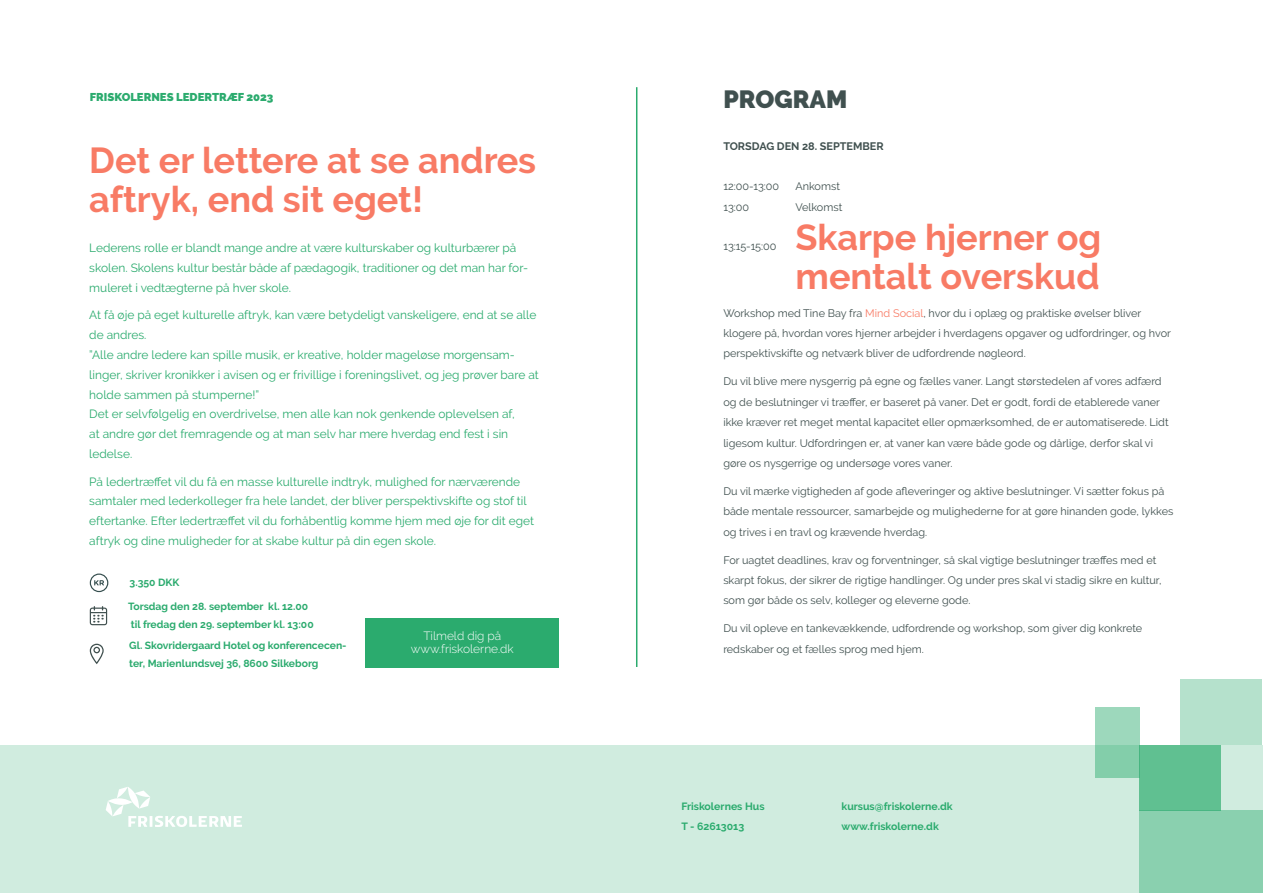
<style>
.page{position:relative;width:1263px;height:893px;background:#fff}
.page>*{position:absolute;margin:0;border:0;box-sizing:border-box;transform-origin:0 0}
.t1{font:700 36px/39px "Raleway";color:#f87b65}
.t2{font:900 24.9px "Raleway";color:#40504f}
.t3{font:11.85px/19.8px "Raleway";color:#2bab6e}
.t4{font:300 11.85px "Raleway";color:#fff}
.t5{font:900 11.25px "Raleway";color:#2bab6e}
.t6{font:10.95px "Raleway";color:#40504f}
.t7{font:700 10.95px "Raleway";color:#40504f}
.t8{font:700 10.5px/19.8px "Raleway";color:#2bab6e}
.t9{font:700 10.35px/17.2px "Raleway";color:#2bab6e}
.s1{color:#f87b65}
</style>
<div class="page">
<div style="left:1180px;top:679px;width:82px;height:66px;background:#b5e1cc"></div>
<div style="left:1095px;top:707px;width:44px;height:70px;background:#9dd8bc"></div>
<svg style="left:0;top:745px;width:1263px;height:147px;background:#c8e8d9"></svg>
<svg style="left:106px;top:787px;width:136px;height:40px"></svg>
<svg style="left:90px;top:644px;width:14px;height:20px"></svg>
<svg style="left:90px;top:606px;width:17px;height:19px"></svg>
<svg style="left:90px;top:573px;width:18px;height:19px"></svg>
<hr style="left:636px;top:87px;width:1px;height:580px;background:#2bab6e">
<div style="left:366px;top:618px;width:193px;height:49px;background:#2bab6e"></div>
<p class="t5" style="left:90px;top:90px;width:185px">FRISKOLERNES LEDERTRÆF 2023</p>
<p class="t2" style="left:723px;top:84px;width:125px">PROGRAM</p>
<p class="t1" style="left:89px;top:141px;width:448px">Det er lettere at se andres</p>
<p class="t1" style="left:89px;top:180px;width:335px">aftryk, end sit eget!</p>
<p class="t3" style="left:89px;top:238px;width:440px">Lederens rolle er blandt mange andre at være kulturskaber og kulturbærer på skolen. Skolens kultur består både af pædagogik, traditioner og det man har for&shy;muleret i vedtægterne på hver skole.</p>
<p class="t3" style="left:89px;top:305px;width:449px">At få øje på eget kulturelle aftryk, kan være betydeligt vanskeligere, end at se alle de andres.</p>
<p class="t3" style="left:89px;top:345px;width:451px">”Alle andre ledere kan spille musik, er kreative, holder mageløse morgensam&shy;linger, skriver kronikker i avisen og er frivillige i foreningslivet, og jeg prøver bare at holde sammen på stumperne!”</p>
<p class="t3" style="left:89px;top:404px;width:427px">Det er selvfølgelig en overdrivelse, men alle kan nok genkende oplevelsen af, at andre gør det fremragende og at man selv har mere hverdag end fest i sin ledelse.</p>
<p class="t3" style="left:89px;top:471px;width:446px">På ledertræffet vil du få en masse kulturelle indtryk, mulighed for nærværende samtaler med lederkolleger fra hele landet, der bliver perspektivskifte og stof til eftertanke. Efter ledertræffet vil du forhåbentlig komme hjem med øje for dit eget aftryk og dine muligheder for at skabe kultur på din egen skole.</p>
<p class="t9" style="left:130px;top:574px;width:51px">3.350 DKK</p>
<p class="t9" style="left:128px;top:598px;width:182px">Torsdag den 28. september kl. 12.00</p>
<p class="t9" style="left:131px;top:615px;width:184px">til fredag den 29. september kl. 13:00</p>
<p class="t9" style="left:129px;top:637px;width:219px">Gl. Skovridergaard Hotel og konferencecen&shy;ter, Marienlundsvej 36, 8600 Silkeborg</p>
<p class="t4" style="left:423px;top:629px;width:79px">Tilmeld dig på</p>
<p class="t4" style="left:411px;top:642px;width:104px">www.friskolerne.dk</p>
<p class="t7" style="left:723px;top:139px;width:162px">TORSDAG DEN 28. SEPTEMBER</p>
<p class="t6" style="left:723px;top:180px;width:57px">12:00-13:00</p>
<p class="t6" style="left:795px;top:180px;width:46px">Ankomst</p>
<p class="t6" style="left:723px;top:200px;width:27px">13:00</p>
<p class="t6" style="left:795px;top:200px;width:48px">Velkomst</p>
<p class="t6" style="left:723px;top:239px;width:55px">13:15-15:00</p>
<p class="t1" style="left:795px;top:218px;width:307px">Skarpe hjerner og mentalt overskud</p>
<p class="t6" style="left:723px;top:306px;width:419px">Workshop med Tine Bay fra <span class="s1">Mind Social</span>, hvor du i oplæg og praktiske øvelser bliver</p>
<p class="t6" style="left:723px;top:327px;width:449px">klogere på, hvordan vores hjerner arbejder i hverdagens opgaver og udfordringer, og hvor</p>
<p class="t6" style="left:723px;top:347px;width:304px">perspektivskifte og netværk bliver de udfordrende nøgleord.</p>
<p class="t6" style="left:723px;top:375px;width:440px">Du vil blive mere nysgerrig på egne og fælles vaner. Langt størstedelen af vores adfærd</p>
<p class="t6" style="left:723px;top:395px;width:438px">og de beslutninger vi træffer, er baseret på vaner. Det er godt, fordi de etablerede vaner</p>
<p class="t6" style="left:723px;top:416px;width:447px">ikke kræver ret meget mental kapacitet eller opmærksomhed, de er automatiserede. Lidt</p>
<p class="t6" style="left:723px;top:436px;width:431px">ligesom kultur. Udfordringen er, at vaner kan være både gode og dårlige, derfor skal vi</p>
<p class="t6" style="left:723px;top:457px;width:231px">gøre os nysgerrige og undersøge vores vaner.</p>
<p class="t6" style="left:723px;top:485px;width:443px">Du vil mærke vigtigheden af gode afleveringer og aktive beslutninger. Vi sætter fokus på</p>
<p class="t6" style="left:723px;top:505px;width:451px">både mentale ressourcer, samarbejde og mulighederne for at gøre hinanden gode, lykkes</p>
<p class="t6" style="left:723px;top:525px;width:205px">og trives i en travl og krævende hverdag.</p>
<p class="t6" style="left:723px;top:553px;width:435px">For uagtet deadlines, krav og forventninger, så skal vigtige beslutninger træffes med et</p>
<p class="t6" style="left:723px;top:574px;width:440px">skarpt fokus, der sikrer de rigtige handlinger. Og under pres skal vi stadig sikre en kultur,</p>
<p class="t6" style="left:723px;top:594px;width:249px">som gør både os selv, kolleger og eleverne gode.</p>
<p class="t6" style="left:723px;top:622px;width:420px">Du vil opleve en tankevækkende, udfordrende og workshop, som giver dig konkrete</p>
<p class="t6" style="left:723px;top:642px;width:202px">redskaber og et fælles sprog med hjem.</p>
<p class="t8" style="left:681px;top:796px;width:85px">Friskolernes Hus<br>T - 62613013</p>
<p class="t8" style="left:841px;top:796px;width:113px">kursus@friskolerne.dk www.friskolerne.dk</p>
</div>
